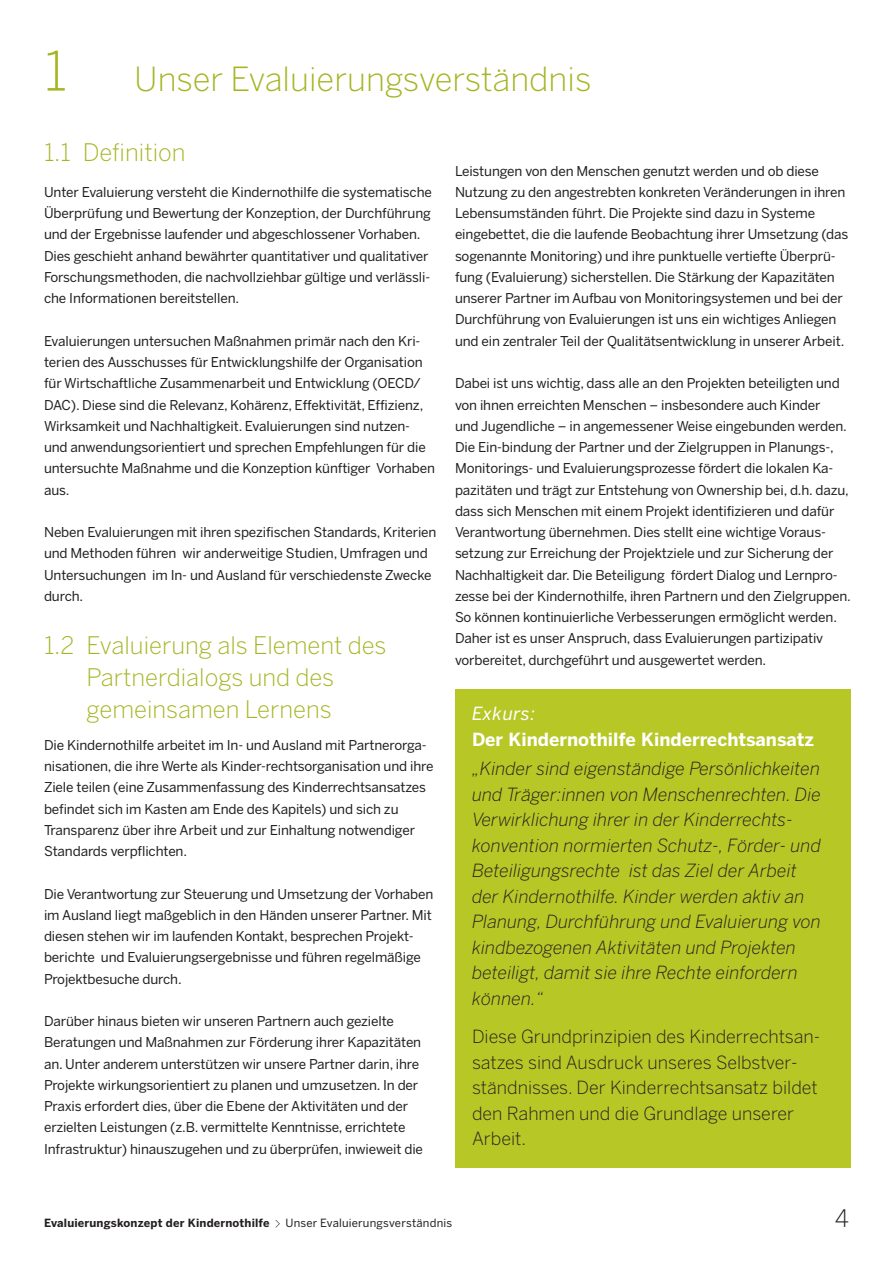
<style>
.page{position:relative;width:893px;height:1263px;background:#fff}
.page>*{position:absolute;margin:0;border:0;box-sizing:border-box;transform-origin:0 0}
.t1{font:300 54px "Benton Sans";color:#a5b522}
.t2{font:300 33px "Benton Sans";color:#a5b522}
.t3{font:300 24px/32px "Benton Sans";color:#a5b522;text-align:center}
.t4{font:300 24px "Benton Sans";color:#231f20}
.t5{font:italic 300 18px/25.5px "Benton Sans";color:#231f20}
.t6{font:300 18px/25.5px "Benton Sans";color:#231f20}
.t7{font:700 18px "Benton Sans";color:#fff}
.t8{font:italic 18px "Benton Sans";letter-spacing:.025em;color:#fff}
.t9{font:13.5px/21.3px "Benton Sans";letter-spacing:-.01em;color:#231f20}
.t10{font:700 11.25px "Benton Sans";letter-spacing:.015em;color:#231f20}
.t11{font:11.25px "Benton Sans";letter-spacing:.015em;color:#231f20}
.t12{font:9px/18.8px "Benton Sans";color:#231f20;text-align:justify}
</style>
<div class="page">
<svg style="left:275px;top:1220px;width:5px;height:7px"></svg>
<div style="left:455px;top:689px;width:395px;height:478px;background:#b6c726"></div>
<h1 class="t1" style="left:44px;top:39px;width:25px">1</h1>
<h2 class="t2" style="left:134px;top:59px;width:459px">Unser Evaluierungsverständnis</h2>
<h3 class="t3" style="left:44px;top:136px;width:143px">1.1 Definition</h3>
<p class="t9" style="left:44px;top:181px;width:389px">Unter Evaluierung versteht die Kindernothilfe die systematische Überprüfung und Bewertung der Konzeption, der Durchführung und der Ergebnisse laufender und abgeschlossener Vorhaben.<br>Dies geschieht anhand bewährter quantitativer und qualitativer Forschungsmethoden, die nachvollziehbar gültige und verlässli&shy;che Informationen bereitstellen.</p>
<p class="t9" style="left:44px;top:330px;width:392px">Evaluierungen untersuchen Maßnahmen primär nach den Kri&shy;terien des Ausschusses für Entwicklungshilfe der Organisation für Wirtschaftliche Zusammenarbeit und Entwicklung (OECD/ DAC). Diese sind die Relevanz, Kohärenz, Effektivität, Effizienz, Wirksamkeit und Nachhaltigkeit. Evaluierungen sind nutzen&shy;und anwendungsorientiert und sprechen Empfehlungen für die untersuchte Maßnahme und die Konzeption künftiger Vorhaben aus.</p>
<p class="t9" style="left:44px;top:521px;width:394px">Neben Evaluierungen mit ihren spezifischen Standards, Kriterien und Methoden führen wir anderweitige Studien, Umfragen und Untersuchungen im In- und Ausland für verschiedenste Zwecke durch.</p>
<h3 class="t3" style="left:44px;top:629px;width:344px">1.2 Evaluierung als Element des<br>Partnerdialogs und des gemeinsamen Lernens</h3>
<p class="t9" style="left:44px;top:734px;width:391px">Die Kindernothilfe arbeitet im In- und Ausland mit Partnerorga&shy;nisationen, die ihre Werte als Kinder-rechtsorganisation und ihre Ziele teilen (eine Zusammenfassung des Kinderrechtsansatzes befindet sich im Kasten am Ende des Kapitels) und sich zu Transparenz über ihre Arbeit und zur Einhaltung notwendiger Standards verpflichten.</p>
<p class="t9" style="left:44px;top:883px;width:391px">Die Verantwortung zur Steuerung und Umsetzung der Vorhaben im Ausland liegt maßgeblich in den Händen unserer Partner. Mit diesen stehen wir im laufenden Kontakt, besprechen Projekt&shy;berichte und Evaluierungsergebnisse und führen regelmäßige Projektbesuche durch.</p>
<p class="t9" style="left:44px;top:1010px;width:381px">Darüber hinaus bieten wir unseren Partnern auch gezielte Beratungen und Maßnahmen zur Förderung ihrer Kapazitäten an. Unter anderem unterstützen wir unsere Partner darin, ihre Projekte wirkungsorientiert zu planen und umzusetzen. In der Praxis erfordert dies, über die Ebene der Aktivitäten und der erzielten Leistungen (z.B. vermittelte Kenntnisse, errichtete Infrastruktur) hinauszugehen und zu überprüfen, inwieweit die</p>
<p class="t12" style="left:43px;top:1097px;width:386px"><sup>2</sup> Es ist geplant, dass jede Partnerorganisation im ersten Jahr zwischen 10-15 SHGs gründet.<br><sup>2</sup> Es ist geplant, dass jede Partnerorganisation im ersten Jahr zwischen 10-15 SHGs gründet.<br><sup>2</sup> Es ist geplant, dass jede Partnerorganisation im ersten Jahr zwischen 10-15 SHGs gründet.</p>
<p class="t9" style="left:455px;top:160px;width:395px">Leistungen von den Menschen genutzt werden und ob diese Nutzung zu den angestrebten konkreten Veränderungen in ihren Lebensumständen führt. Die Projekte sind dazu in Systeme eingebettet, die die laufende Beobachtung ihrer Umsetzung (das sogenannte Monitoring) und ihre punktuelle vertiefte Überprü&shy;fung (Evaluierung) sicherstellen. Die Stärkung der Kapazitäten unserer Partner im Aufbau von Monitoringsystemen und bei der Durchführung von Evaluierungen ist uns ein wichtiges Anliegen und ein zentraler Teil der Qualitätsentwicklung in unserer Arbeit.</p>
<p class="t9" style="left:455px;top:373px;width:397px">Dabei ist uns wichtig, dass alle an den Projekten beteiligten und von ihnen erreichten Menschen – insbesondere auch Kinder<br>und Jugendliche – in angemessener Weise eingebunden werden.<br>Die Ein-bindung der Partner und der Zielgruppen in Planungs-, Monitorings- und Evaluierungsprozesse fördert die lokalen Ka&shy;pazitäten und trägt zur Entstehung von Ownership bei, d.h. dazu, dass sich Menschen mit einem Projekt identifizieren und dafür Verantwortung übernehmen. Dies stellt eine wichtige Voraus&shy;setzung zur Erreichung der Projektziele und zur Sicherung der Nachhaltigkeit dar. Die Beteiligung fördert Dialog und Lernpro&shy;zesse bei der Kindernothilfe, ihren Partnern und den Zielgruppen.<br>So können kontinuierliche Verbesserungen ermöglicht werden.<br>Daher ist es unser Anspruch, dass Evaluierungen partizipativ vorbereitet, durchgeführt und ausgewertet werden.</p>
<h3 class="t8" style="left:472px;top:703px;width:65px">Exkurs:</h3>
<h3 class="t7" style="left:472px;top:728px;width:344px">Der Kindernothilfe Kinderrechtsansatz</h3>
<p class="t5" style="left:472px;top:756px;width:351px">„Kinder sind eigenständige Persönlichkeiten und Träger:innen von Menschenrechten. Die Verwirklichung ihrer in der Kinderrechts&shy;konvention normierten Schutz-, Förder- und Beteiligungsrechte ist das Ziel der Arbeit der Kindernothilfe. Kinder werden aktiv an Planung, Durchführung und Evaluierung von kindbezogenen Aktivitäten und Projekten beteiligt, damit sie ihre Rechte einfordern können.“</p>
<h3 class="t6" style="left:472px;top:1024px;width:350px">Diese Grundprinzipien des Kinderrechtsan&shy;satzes sind Ausdruck unseres Selbstver&shy;ständnisses. Der Kinderrechtsansatz bildet den Rahmen und die Grundlage unserer Arbeit.</h3>
<p class="t10" style="left:44px;top:1217px;width:227px">Evaluierungskonzept der Kindernothilfe</p>
<p class="t11" style="left:285px;top:1217px;width:168px">Unser Evaluierungsverständnis</p>
<h3 class="t4" style="left:835px;top:1204px;width:16px">4</h3>
</div>
